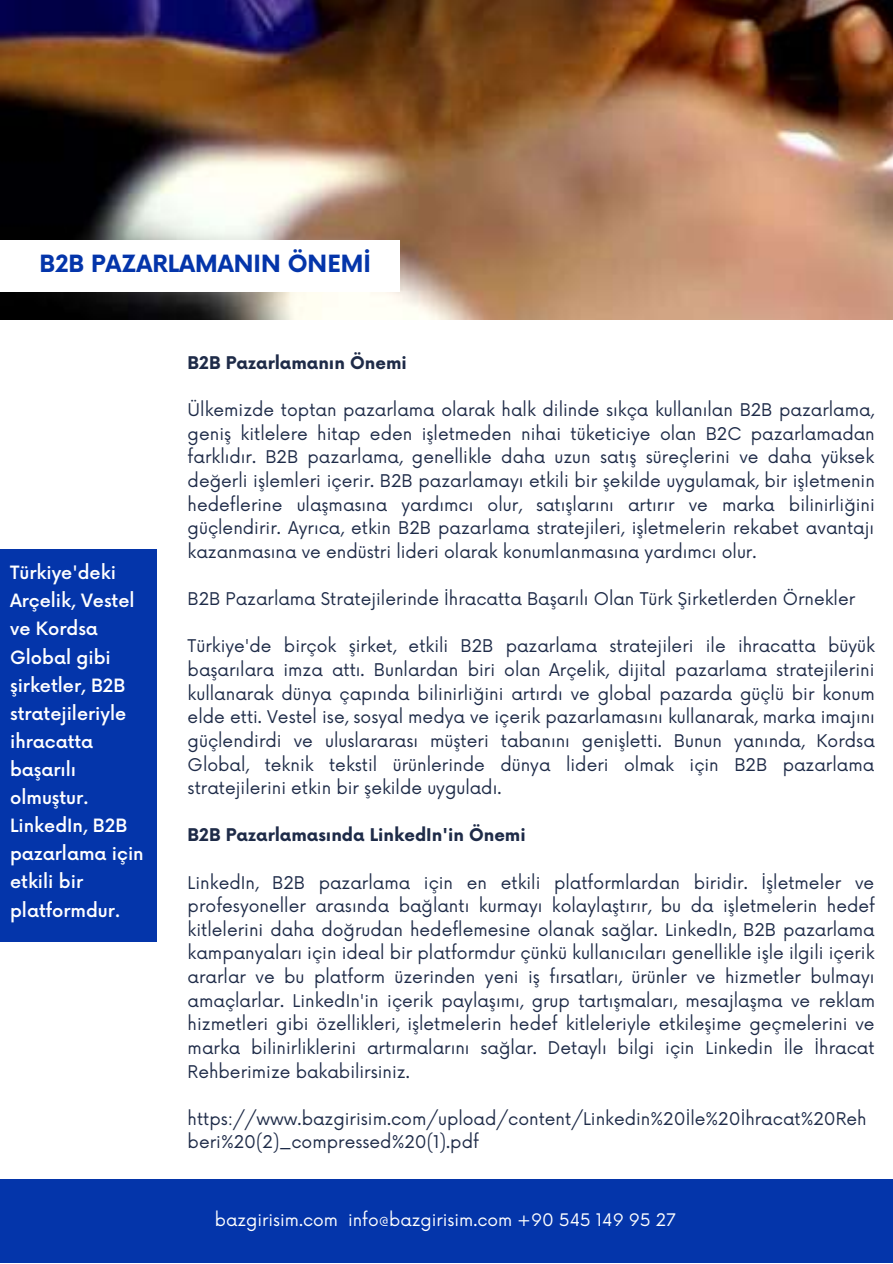
<style>
.page{position:relative;width:893px;height:1264px;background:#fff}
.page>*{position:absolute;margin:0;border:0;box-sizing:border-box;transform-origin:0 0}
.t1{font:700 23.1px "Now";color:#0435aa}
.t2{font:500 17.85px/28px "Now";color:#fff}
.t3{font:17.1px/23.5px "Now";color:#1e2b48;text-align:justify}
.t4{font:700 17.1px "Now";color:#1e2b48}
.t5{font:16.8px "Now";color:#fff}
</style>
<div class="page">
<img style="left:0;top:0;width:892px;height:319px">
<div style="left:0;top:1178px;width:892px;height:84px;background:#0435aa"></div>
<div style="left:0;top:240px;width:400px;height:51px;background:#fff"></div>
<div style="left:0;top:549px;width:157px;height:392px;background:#0435aa"></div>
<h1 class="t1" style="left:40px;top:251px;width:333px">B2B PAZARLAMANIN ÖNEMİ</h1>
<p class="t2" style="left:10px;top:560px;width:135px">Türkiye'deki<br>Arçelik, Vestel ve Kordsa<br>Global gibi şirketler, B2B stratejileriyle ihracatta başarılı olmuştur.<br>LinkedIn, B2B pazarlama için etkili bir platformdur.</p>
<p class="t4" style="left:188px;top:353px;width:221px">B2B Pazarlamanın Önemi</p>
<p class="t3" style="left:188px;top:399px;width:688px">Ülkemizde toptan pazarlama olarak halk dilinde sıkça kullanılan B2B pazarlama, geniş kitlelere hitap eden işletmeden nihai tüketiciye olan B2C pazarlamadan farklıdır. B2B pazarlama, genellikle daha uzun satış süreçlerini ve daha yüksek değerli işlemleri içerir. B2B pazarlamayı etkili bir şekilde uygulamak, bir işletmenin hedeflerine ulaşmasına yardımcı olur, satışlarını artırır ve marka bilinirliğini güçlendirir. Ayrıca, etkin B2B pazarlama stratejileri, işletmelerin rekabet avantajı kazanmasına ve endüstri lideri olarak konumlanmasına yardımcı olur.</p>
<p class="t3" style="left:188px;top:588px;width:669px">B2B Pazarlama Stratejilerinde İhracatta Başarılı Olan Türk Şirketlerden Örnekler</p>
<p class="t3" style="left:188px;top:635px;width:688px">Türkiye'de birçok şirket, etkili B2B pazarlama stratejileri ile ihracatta büyük başarılara imza attı. Bunlardan biri olan Arçelik, dijital pazarlama stratejilerini kullanarak dünya çapında bilinirliğini artırdı ve global pazarda güçlü bir konum elde etti. Vestel ise, sosyal medya ve içerik pazarlamasını kullanarak, marka imajını güçlendirdi ve uluslararası müşteri tabanını genişletti. Bunun yanında, Kordsa Global, teknik tekstil ürünlerinde dünya lideri olmak için B2B pazarlama stratejilerini etkin bir şekilde uyguladı.</p>
<p class="t4" style="left:188px;top:826px;width:339px">B2B Pazarlamasında LinkedIn'in Önemi</p>
<p class="t3" style="left:188px;top:871px;width:688px">LinkedIn, B2B pazarlama için en etkili platformlardan biridir. İşletmeler ve profesyoneller arasında bağlantı kurmayı kolaylaştırır, bu da işletmelerin hedef kitlelerini daha doğrudan hedeflemesine olanak sağlar. LinkedIn, B2B pazarlama kampanyaları için ideal bir platformdur çünkü kullanıcıları genellikle işle ilgili içerik ararlar ve bu platform üzerinden yeni iş fırsatları, ürünler ve hizmetler bulmayı amaçlarlar. LinkedIn'in içerik paylaşımı, grup tartışmaları, mesajlaşma ve reklam hizmetleri gibi özellikleri, işletmelerin hedef kitleleriyle etkileşime geçmelerini ve marka bilinirliklerini artırmalarını sağlar. Detaylı bilgi için Linkedin İle İhracat Rehberimize bakabilirsiniz.</p>
<p class="t3" style="left:188px;top:1107px;width:680px">https://www.bazgirisim.com/upload/content/Linkedin%20İle%20İhracat%20Reh beri%20(2)_compressed%20(1).pdf</p>
<p class="t5" style="left:215px;top:1210px;width:462px">bazgirisim.com info@bazgirisim.com +90 545 149 95 27</p>
</div>
